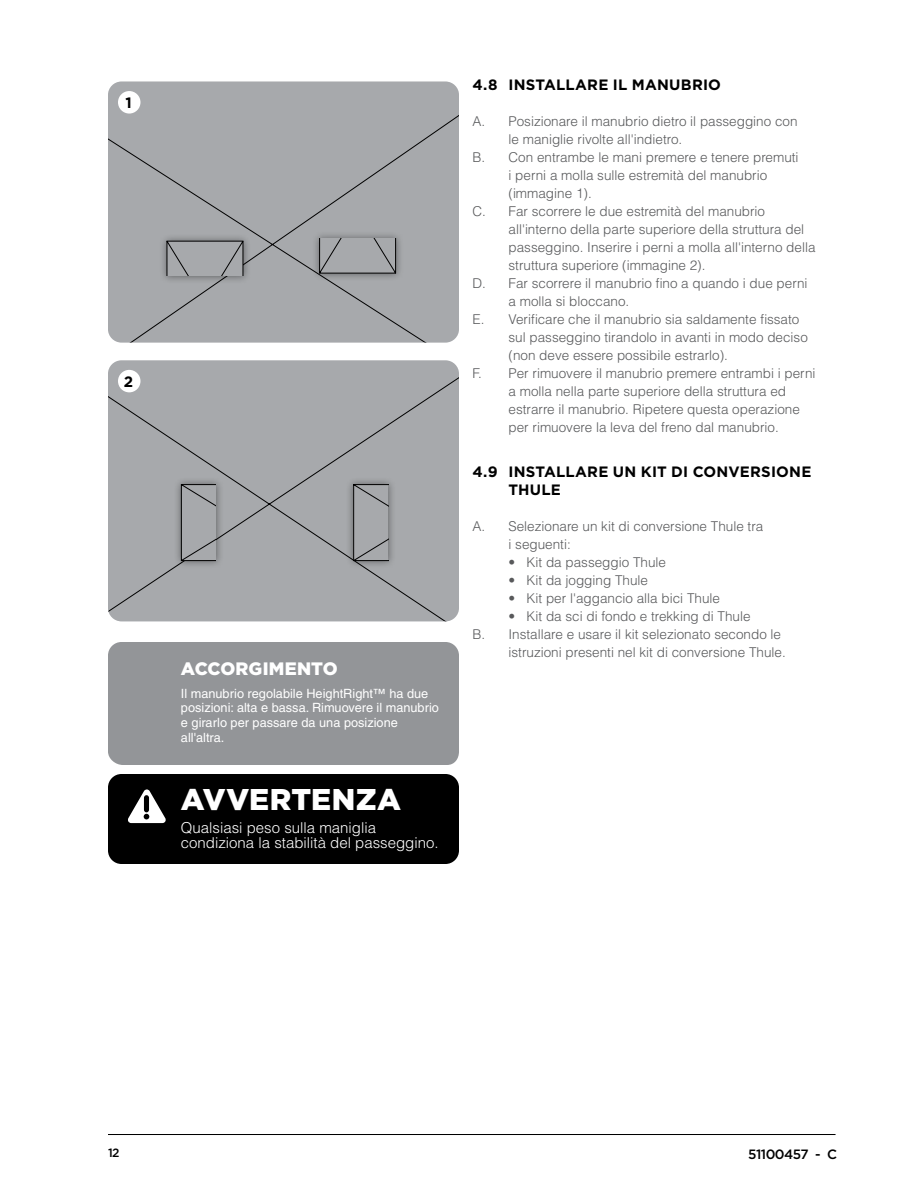
<style>
.page{position:relative;width:918px;height:1188px;background:#fff}
.page>*{position:absolute;margin:0;border:0;box-sizing:border-box;transform-origin:0 0}
.t1{font:900 30px "Gotham";letter-spacing:.01em;color:#fff}
.t2{font:900 18px "Gotham";color:#fff}
.t3{font:700 15px/18px "Gotham";letter-spacing:.01em;color:#000}
.t4{font:300 15px/15px "Helvetica";color:#fff}
.t5{font:300 13.5px/18px "Helvetica";color:#58595b}
.t6{font:500 13.5px "Thule";letter-spacing:-.04em;color:#000}
.t7{font:12.75px/15px "Helvetica";color:#fff}
.t8{font:500 12px "Thule";color:#000}
</style>
<div class="page">
<hr style="left:108px;top:1134px;width:728px;height:1px;background:#000">
<div style="left:108px;top:360px;width:351px;height:261px;background:#a7a9ac"></div>
<div style="left:118px;top:370px;width:23px;height:22px;background:#fff;border-radius:50%"></div>
<div style="left:108px;top:82px;width:351px;height:261px;background:#a7a9ac"></div>
<div style="left:118px;top:91px;width:23px;height:23px;background:#fff;border-radius:50%"></div>
<div style="left:108px;top:774px;width:351px;height:90px;background:#000;border-radius:13px"></div>
<svg style="left:128px;top:789px;width:38px;height:34px"></svg>
<div style="left:108px;top:642px;width:351px;height:123px;background:#939598"></div>
<div style="left:159px;top:233px;width:92px;height:51px;background:#000;opacity:.4"></div>
<svg style="left:166px;top:240px;width:78px;height:36px;background:#989a9d"></svg>
<div style="left:311px;top:230px;width:93px;height:52px;background:#000;opacity:.4"></div>
<svg style="left:319px;top:238px;width:77px;height:36px;background:#989a9d"></svg>
<div style="left:173px;top:476px;width:51px;height:93px;background:#000;opacity:.4"></div>
<svg style="left:181px;top:484px;width:35px;height:77px;background:#999b9e"></svg>
<div style="left:345px;top:476px;width:52px;height:93px;background:#000;opacity:.4"></div>
<svg style="left:353px;top:484px;width:35px;height:77px;background:#999a9d"></svg>
<p class="t3" style="left:125px;top:94px;width:8px">1</p>
<p class="t3" style="left:124px;top:373px;width:11px">2</p>
<h2 class="t2" style="left:181px;top:656px;width:158px">ACCORGIMENTO</h2>
<p class="t7" style="left:181px;top:685px;width:260px">Il manubrio regolabile HeightRight™ ha due posizioni: alta e bassa. Rimuovere il manubrio e girarlo per passare da una posizione all'altra.</p>
<h1 class="t1" style="left:181px;top:779px;width:221px">AVVERTENZA</h1>
<p class="t4" style="left:181px;top:820px;width:259px">Qualsiasi peso sulla maniglia condiziona la stabilità del passeggino.</p>
<p class="t3" style="left:472px;top:76px;width:250px">4.8 INSTALLARE I L MANUBRIO</p>
<p class="t5" style="left:472px;top:112px;width:327px">A. Posizionare il manubrio dietro il passeggino con</p>
<p class="t5" style="left:509px;top:130px;width:175px">le maniglie rivolte all'indietro.</p>
<p class="t5" style="left:472px;top:148px;width:328px">B. Con entrambe le mani premere e tenere premuti</p>
<p class="t5" style="left:509px;top:166px;width:260px">i perni a molla sulle estremità del manubrio</p>
<p class="t5" style="left:509px;top:184px;width:85px">(immagine 1).</p>
<p class="t5" style="left:472px;top:202px;width:294px">C. Far scorrere le due estremità del manubrio</p>
<p class="t5" style="left:509px;top:220px;width:297px">all'interno della parte superiore della struttura del</p>
<p class="t5" style="left:509px;top:238px;width:309px">passeggino. Inserire i perni a molla all'interno della</p>
<p class="t5" style="left:509px;top:256px;width:199px">struttura superiore (immagine 2).</p>
<p class="t5" style="left:472px;top:274px;width:337px">D. Far scorrere il manubrio fino a quando i due perni</p>
<p class="t5" style="left:509px;top:292px;width:122px">a molla si bloccano.</p>
<p class="t5" style="left:472px;top:310px;width:328px">E. Verificare che il manubrio sia saldamente fissato</p>
<p class="t5" style="left:509px;top:328px;width:301px">sul passeggino tirandolo in avanti in modo deciso</p>
<p class="t5" style="left:509px;top:346px;width:221px">(non deve essere possibile estrarlo).</p>
<p class="t5" style="left:472px;top:364px;width:345px">F. Per rimuovere il manubrio premere entrambi i perni</p>
<p class="t5" style="left:509px;top:382px;width:279px">a molla nella parte superiore della struttura ed</p>
<p class="t5" style="left:509px;top:400px;width:293px">estrarre il manubrio. Ripetere questa operazione</p>
<p class="t5" style="left:509px;top:418px;width:272px">per rimuovere la leva del freno dal manubrio.</p>
<p class="t3" style="left:508px;top:463px;width:304px;text-indent:-36px">4.9 INSTALLARE UN KIT DI CONVERSIONE<br>THULE</p>
<p class="t5" style="left:509px;top:517px;width:256px;text-indent:-36px">A. Selezionare un kit di conversione Thule tra i seguenti:</p>
<p class="t5" style="left:509px;top:553px;width:159px">• Kit da passeggio Thule</p>
<p class="t5" style="left:509px;top:571px;width:141px">• Kit da jogging Thule</p>
<p class="t5" style="left:509px;top:589px;width:213px">• Kit per l'aggancio alla bici Thule</p>
<p class="t5" style="left:509px;top:607px;width:244px">• Kit da sci di fondo e trekking di Thule</p>
<p class="t5" style="left:472px;top:625px;width:310px">B. Installare e usare il kit selezionato secondo le</p>
<p class="t5" style="left:509px;top:643px;width:279px">istruzioni presenti nel kit di conversione Thule.</p>
<p class="t8" style="left:108px;top:1145px;width:13px">12</p>
<p class="t6" style="left:748px;top:1145px;width:90px">51100457 - C</p>
</div>
